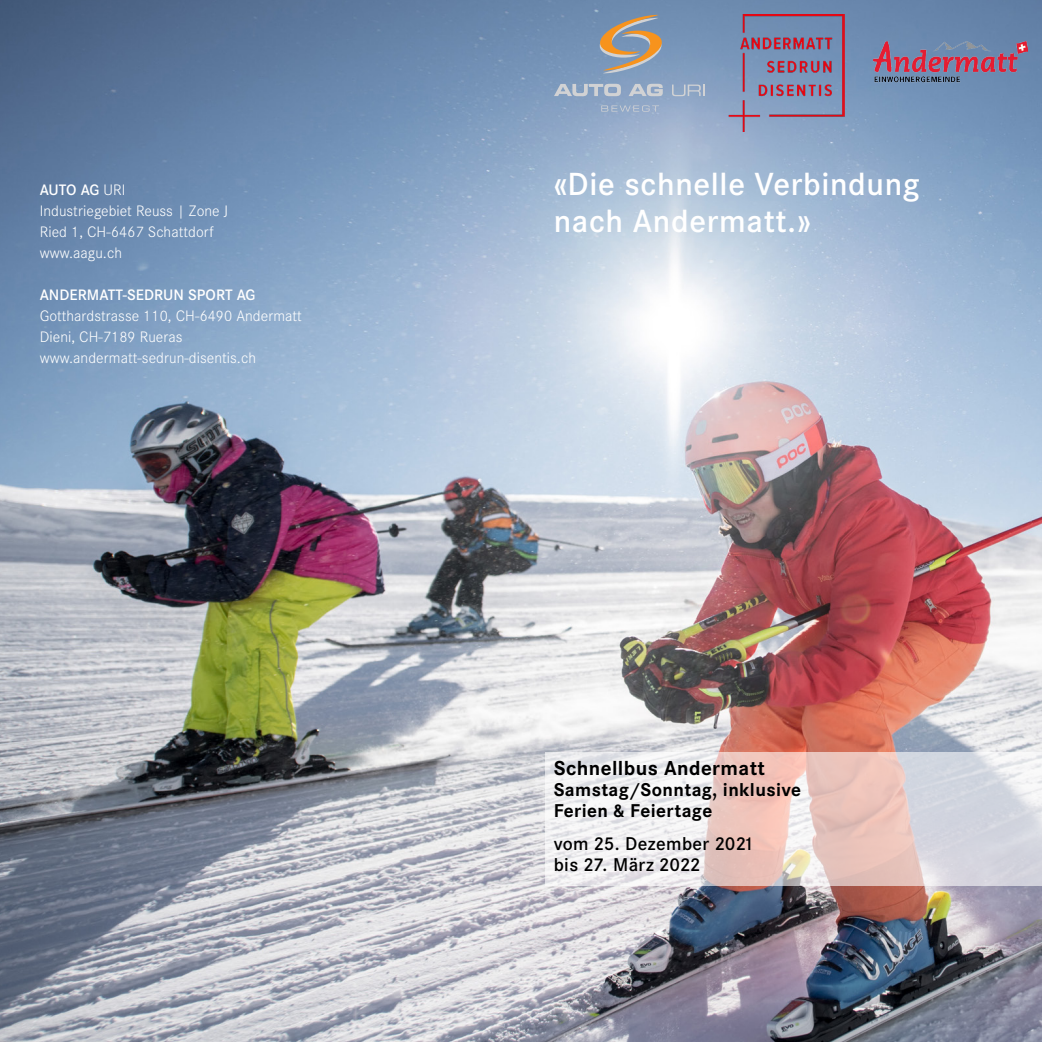
<style>
.page{position:relative;width:1042px;height:1042px;background:#fff}
.page>*{position:absolute;margin:0;border:0;box-sizing:border-box;transform-origin:0 0}
.t1{font:600 33.25px/36.8px "Corporate S";letter-spacing:.02em;color:#fff}
.t2{font:700 21px "Corporate S";letter-spacing:.02em;color:#000}
.t3{font:700 19.25px/21px "Corporate S";letter-spacing:.02em;color:#000}
.t4{font:600 19.25px/21px "Corporate S";letter-spacing:.02em;color:#000}
.t5{font:300 15.75px/21px "Corporate S";letter-spacing:.005em;color:#fff}
.t6{font:600 15.75px "Corporate S";letter-spacing:.005em;color:#fff}
.s1{font-weight:600}
</style>
<div class="page">
<img style="left:0;top:0;width:1042px;height:1042px">
<img style="left:728px;top:15px;width:117px;height:116px">
<img style="left:873px;top:42px;width:155px;height:42px">
<svg style="left:554px;top:84px;width:67px;height:12px"></svg>
<svg style="left:628px;top:84px;width:35px;height:12px"></svg>
<svg style="left:672px;top:85px;width:32px;height:11px"></svg>
<svg style="left:581px;top:15px;width:100px;height:59px;background:#9198a1"></svg>
<svg style="left:601px;top:105px;width:58px;height:7px"></svg>
<svg style="left:545px;top:752px;width:497px;height:133px"></svg>
<p class="t5" style="left:40px;top:180px;width:190px"><span class="s1">AUTO AG</span> URI<br>Industriegebiet Reuss | Zone J<br>Ried 1, CH-6467 Schattdorf www.aagu.ch</p>
<p class="t6" style="left:40px;top:286px;width:217px">ANDERMATT-SEDRUN SPORT AG</p>
<p class="t5" style="left:40px;top:306px;width:264px">Gotthardstrasse 110, CH-6490 Andermatt<br>Dieni, CH-7189 Rueras www.andermatt-sedrun-disentis.ch</p>
<h1 class="t1" style="left:554px;top:166px;width:368px">«Die schnelle Verbindung nach Andermatt.»</h1>
<h2 class="t2" style="left:554px;top:755px;width:213px">Schnellbus Andermatt</h2>
<p class="t3" style="left:554px;top:779px;width:249px">Samstag/Sonntag, inklusive<br>Ferien &amp; Feiertage</p>
<p class="t4" style="left:554px;top:833px;width:201px">vom 25. Dezember 2021 bis 27. März 2022</p>
</div>
